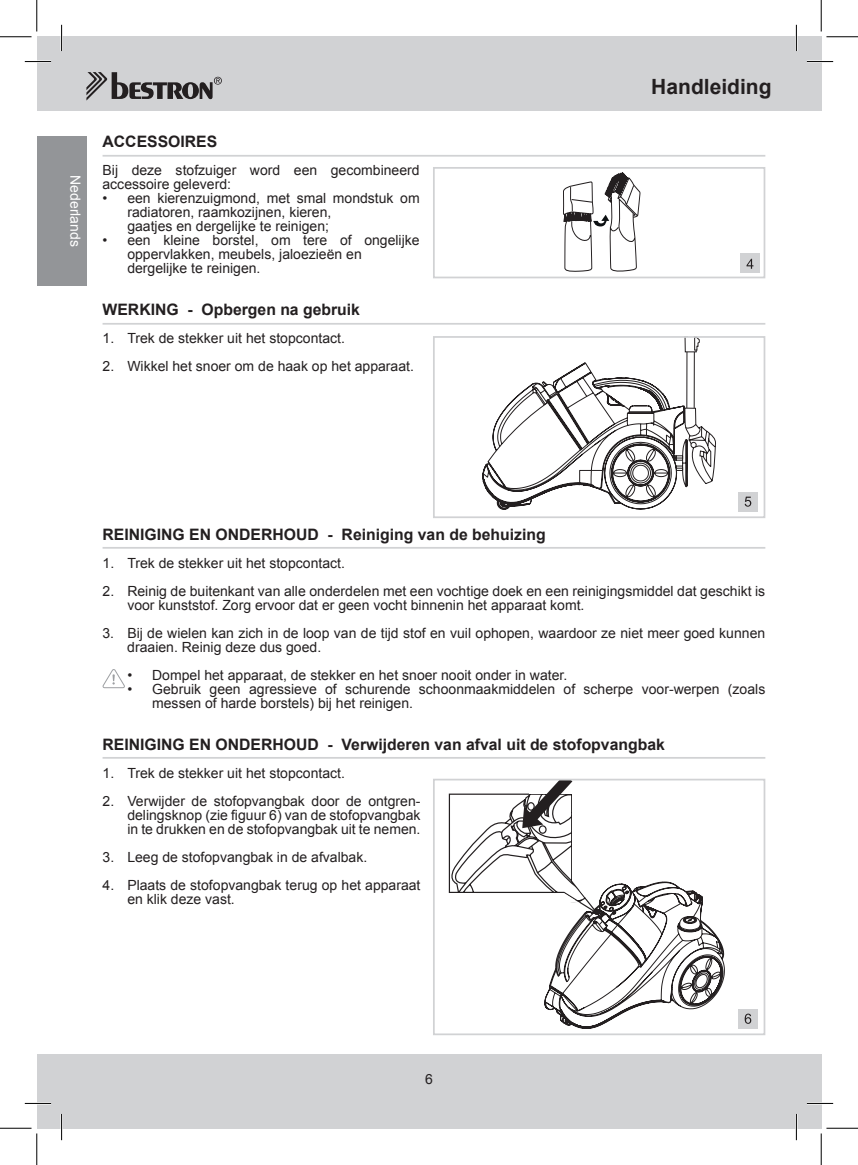
<style>
.page{position:relative;width:858px;height:1165px;background:#fff}
.page>*{position:absolute;margin:0;border:0;box-sizing:border-box;transform-origin:0 0}
.t1{font:700 21px "Arial";color:#231f20}
.t2{font:700 15.75px "Arial";color:#231f20}
.t3{font:14px/14px "Arial";color:#231f20}
.t4{font:14px "Arial";color:#fff}
</style>
<div class="page">
<div style="left:37px;top:37px;width:784px;height:74px;background:#d1d2d4"></div>
<div style="left:37px;top:1054px;width:784px;height:74px;background:#d1d2d4"></div>
<svg style="left:86px;top:72px;width:136px;height:29px"></svg>
<div style="left:37px;top:136px;width:49px;height:150px;background:#939598"></div>
<hr style="left:102px;top:155px;width:663px;height:2px;background:#d1d2d4">
<hr style="left:102px;top:323px;width:663px;height:2px;background:#d1d2d4">
<hr style="left:102px;top:547px;width:663px;height:2px;background:#d1d2d4">
<hr style="left:102px;top:757px;width:663px;height:2px;background:#d1d2d4">
<svg style="left:102px;top:669px;width:23px;height:19px"></svg>
<svg style="left:563px;top:172px;width:77px;height:100px"></svg>
<div style="left:433px;top:167px;width:332px;height:111px;border:2px solid #d1d2d4"></div>
<div style="left:740px;top:254px;width:20px;height:19px;background:#d1d2d4"></div>
<svg style="left:746px;top:259px;width:7px;height:10px"></svg>
<hr style="left:686px;top:337px;width:1px;height:71px;background:#231f20">
<hr style="left:693px;top:337px;width:1px;height:71px;background:#231f20">
<svg style="left:684px;top:339px;width:16px;height:13px"></svg>
<svg style="left:482px;top:362px;width:233px;height:148px"></svg>
<div style="left:433px;top:336px;width:332px;height:182px;border:2px solid #d1d2d4"></div>
<div style="left:737px;top:492px;width:20px;height:20px;background:#d1d2d4"></div>
<svg style="left:744px;top:497px;width:7px;height:10px"></svg>
<svg style="left:448px;top:782px;width:276px;height:247px"></svg>
<div style="left:433px;top:779px;width:332px;height:256px;border:2px solid #d1d2d4"></div>
<div style="left:737px;top:1009px;width:20px;height:20px;background:#d1d2d4"></div>
<svg style="left:744px;top:1013px;width:7px;height:11px"></svg>
<hr style="left:25px;top:60px;width:26px;height:3px;background:#fff">
<hr style="left:806px;top:60px;width:26px;height:3px;background:#fff">
<hr style="left:25px;top:1102px;width:26px;height:2px;background:#fff">
<hr style="left:806px;top:1102px;width:26px;height:2px;background:#fff">
<hr style="left:60px;top:25px;width:3px;height:26px;background:#fff">
<hr style="left:60px;top:1114px;width:3px;height:26px;background:#fff">
<hr style="left:795px;top:25px;width:2px;height:26px;background:#fff">
<hr style="left:795px;top:1114px;width:2px;height:26px;background:#fff">
<svg style="left:25px;top:61px;width:26px;height:1px"></svg>
<svg style="left:806px;top:61px;width:26px;height:1px"></svg>
<svg style="left:25px;top:1103px;width:26px;height:1px"></svg>
<svg style="left:806px;top:1103px;width:26px;height:1px"></svg>
<svg style="left:61px;top:25px;width:1px;height:26px"></svg>
<svg style="left:61px;top:1114px;width:1px;height:26px"></svg>
<svg style="left:795px;top:25px;width:1px;height:26px"></svg>
<svg style="left:795px;top:1114px;width:1px;height:26px"></svg>
<hr style="left:0;top:36px;width:32px;height:1px;background:#000">
<hr style="left:826px;top:36px;width:31px;height:1px;background:#000">
<hr style="left:0;top:1128px;width:32px;height:1px;background:#000">
<hr style="left:826px;top:1128px;width:31px;height:1px;background:#000">
<hr style="left:36px;top:0;width:1px;height:32px;background:#000">
<hr style="left:36px;top:1133px;width:1px;height:32px;background:#000">
<hr style="left:820px;top:0;width:1px;height:32px;background:#000">
<hr style="left:820px;top:1133px;width:1px;height:32px;background:#000">
<p class="t4" style="left:85px;top:175px;width:73px;rotate:90deg">Nederlands</p>
<p class="t2" style="left:102px;top:131px;width:116px">Accessoires</p>
<p class="t3" style="left:102px;top:164px;width:318px">Bij deze stofzuiger word een gecombineerd accessoire geleverd:</p>
<p class="t3" style="left:127px;top:192px;width:294px;text-indent:-25px">• een kierenzuigmond, met smal mondstuk om radiatoren, raamkozijnen, kieren,<br>gaatjes en dergelijke te reinigen;</p>
<p class="t3" style="left:127px;top:234px;width:294px;text-indent:-25px">• een kleine borstel, om tere of ongelijke oppervlakken, meubels, jaloezieën en dergelijke te reinigen.</p>
<p class="t2" style="left:102px;top:299px;width:259px">Werking - Opbergen na gebruik</p>
<p class="t3" style="left:102px;top:332px;width:244px">1. Trek de stekker uit het stopcontact.</p>
<p class="t3" style="left:102px;top:360px;width:313px">2. Wikkel het snoer om de haak op het apparaat.</p>
<h1 class="t1" style="left:651px;top:73px;width:122px">Handleiding</h1>
<p class="t2" style="left:102px;top:523px;width:444px">Reiniging en onderhoud - Reiniging van de behuizing</p>
<p class="t3" style="left:102px;top:556px;width:244px">1. Trek de stekker uit het stopcontact.</p>
<p class="t3" style="left:127px;top:584px;width:639px;text-indent:-25px">2. Reinig de buitenkant van alle onderdelen met een vochtige doek en een reinigingsmiddel dat geschikt is voor kunststof. Zorg ervoor dat er geen vocht binnenin het apparaat komt.</p>
<p class="t3" style="left:127px;top:626px;width:639px;text-indent:-25px">3. Bij de wielen kan zich in de loop van de tijd stof en vuil ophopen, waardoor ze niet meer goed kunnen draaien. Reinig deze dus goed.</p>
<p class="t3" style="left:127px;top:668px;width:441px">• Dompel het apparaat, de stekker en het snoer nooit onder in water.</p>
<p class="t3" style="left:152px;top:682px;width:614px;text-indent:-25px">• Gebruik geen agressieve of schurende schoonmaakmiddelen of scherpe voor-werpen (zoals messen of harde borstels) bij het reinigen.</p>
<p class="t2" style="left:102px;top:733px;width:563px">Reiniging en onderhoud - Verwijderen van afval uit de stofopvangbak</p>
<p class="t3" style="left:102px;top:766px;width:244px">1. Trek de stekker uit het stopcontact.</p>
<p class="t3" style="left:127px;top:794px;width:294px;text-align:justify;text-indent:-25px">2. Verwijder de stofopvangbak door de ontgren&shy;delingsknop (zie figuur 6) van de stofopvangbak in te drukken en de stofopvangbak uit te nemen.</p>
<p class="t3" style="left:102px;top:850px;width:266px">3. Leeg de stofopvangbak in de afvalbak.</p>
<p class="t3" style="left:127px;top:878px;width:294px;text-indent:-25px">4. Plaats de stofopvangbak terug op het apparaat en klik deze vast.</p>
<p class="t3" style="left:425px;top:1072px;width:9px">6</p>
</div>
